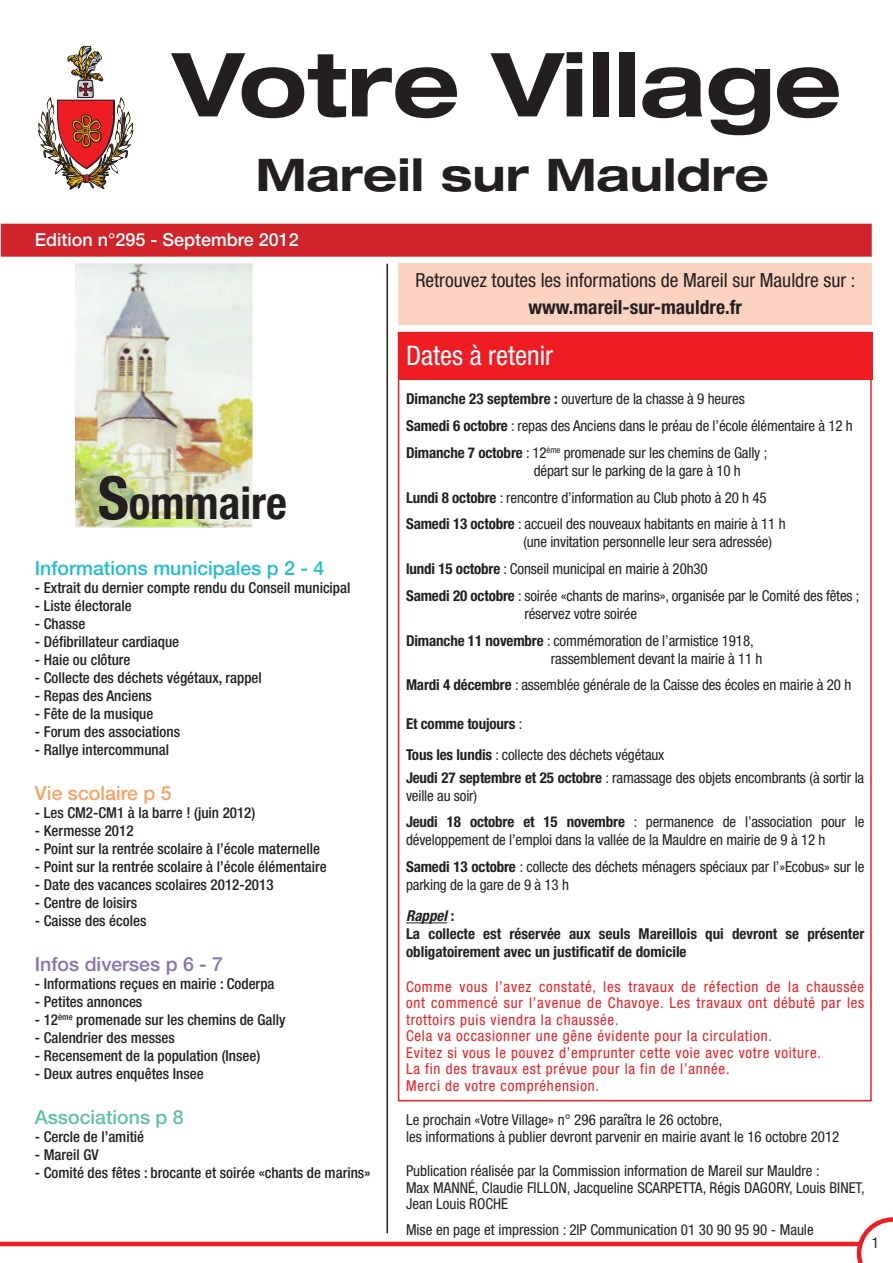
<style>
.page{position:relative;width:893px;height:1263px;background:#fff}
.page>*{position:absolute;margin:0;border:0;box-sizing:border-box;transform-origin:0 0}
.t1{font:700 expanded 88.5px "Helvetica Neue";color:#231f20}
.t2{font:700 expanded 45px "Helvetica Neue";color:#231f20}
.t3{font:700 condensed 45px "Helvetica Neue";color:#231f20}
.t4{font:condensed 27px "Helvetica Neue";color:#fff}
.t5{font:condensed 19.5px "Helvetica Neue";color:#231f20}
.t6{font:500 19.5px "Helvetica Neue";color:#21bece}
.t7{font:700 condensed 19.5px "Helvetica Neue";color:#231f20}
.t8{font:500 19.5px "Helvetica Neue";color:#8972b3}
.t9{font:500 19.5px "Helvetica Neue";color:#61c29c}
.t10{font:500 19.5px "Helvetica Neue";color:#f9a261}
.t11{font:500 18px "Helvetica Neue";color:#fff}
.t12{font:condensed 15px/26.7px "Helvetica Neue";letter-spacing:-.01em;color:#231f20}
.t13{font:500 condensed 15px "Helvetica Neue";color:#231f20}
.t14{font:condensed 15px/16.5px "Helvetica Neue";letter-spacing:.05em;color:#ee1d23}
.t15{font:700 condensed 15px/18px "Helvetica Neue";color:#231f20}
.s1{font-size:60px}
.s2{font-weight:700}
.s3{font-weight:400}
.s4{font-style:italic}
</style>
<div class="page">
<hr style="left:0;top:1242px;width:861px;height:4px;background:#ee1d23">
<svg style="left:857px;top:1217px;width:36px;height:46px"></svg>
<div style="left:398px;top:264px;width:474px;height:61px;background:#fcd2c0"></div>
<div style="left:399px;top:332px;width:473px;height:47px;background:#ee1d23"></div>
<svg style="left:38px;top:46px;width:95px;height:143px"></svg>
<div style="left:1px;top:224px;width:871px;height:33px;background:#d1232a"></div>
<hr style="left:386px;top:264px;width:2px;height:969px;background:#231f20">
<img style="left:75px;top:264px;width:178px;height:263px">
<div style="left:398px;top:332px;width:474px;height:769px;border:2px solid #ee1d23"></div>
<hr style="left:406px;top:922px;width:41px;height:1px;background:#231f20">
<h1 class="t1" style="left:173px;top:29px;width:670px">Votre Village</h1>
<h2 class="t2" style="left:256px;top:146px;width:515px">Mareil sur Mauldre</h2>
<p class="t11" style="left:35px;top:229px;width:265px">Edition n°295 - Septembre 2012</p>
<h2 class="t3" style="left:98px;top:476px;width:191px"><span class="s1">S</span>ommaire</h2>
<h3 class="t6" style="left:35px;top:557px;width:291px">Informations municipales p 2 - 4</h3>
<p class="t13" style="left:35px;top:579px;width:317px">- Extrait du dernier compte rendu du Conseil municipal</p>
<p class="t13" style="left:35px;top:597px;width:98px">- Liste électorale</p>
<p class="t13" style="left:35px;top:615px;width:52px">- Chasse</p>
<p class="t13" style="left:35px;top:633px;width:146px">- Défibrillateur cardiaque</p>
<p class="t13" style="left:35px;top:651px;width:97px">- Haie ou clôture</p>
<p class="t13" style="left:35px;top:669px;width:228px">- Collecte des déchets végétaux, rappel</p>
<p class="t13" style="left:35px;top:687px;width:119px">- Repas des Anciens</p>
<p class="t13" style="left:35px;top:705px;width:120px">- Fête de la musique</p>
<p class="t13" style="left:35px;top:723px;width:147px">- Forum des associations</p>
<p class="t13" style="left:35px;top:741px;width:136px">- Rallye intercommunal</p>
<h3 class="t10" style="left:35px;top:782px;width:138px">Vie scolaire p 5</h3>
<p class="t13" style="left:35px;top:804px;width:222px">- Les CM2-CM1 à la barre ! (juin 2012)</p>
<p class="t13" style="left:35px;top:822px;width:100px">- Kermesse 2012</p>
<p class="t13" style="left:35px;top:840px;width:287px">- Point sur la rentrée scolaire à l’école maternelle</p>
<p class="t13" style="left:35px;top:858px;width:293px">- Point sur la rentrée scolaire à l’école élémentaire</p>
<p class="t13" style="left:35px;top:876px;width:240px">- Date des vacances scolaires 2012-2013</p>
<p class="t13" style="left:35px;top:894px;width:104px">- Centre de loisirs</p>
<p class="t13" style="left:35px;top:912px;width:113px">- Caisse des écoles</p>
<h3 class="t8" style="left:35px;top:953px;width:190px">Infos diverses p 6 - 7</h3>
<p class="t13" style="left:35px;top:975px;width:241px">- Informations reçues en mairie : Coderpa</p>
<p class="t13" style="left:35px;top:993px;width:109px">- Petites annonces</p>
<p class="t13" style="left:35px;top:1011px;width:252px">- 12<sup>ème</sup> promenade sur les chemins de Gally</p>
<p class="t13" style="left:35px;top:1029px;width:141px">- Calendrier des messes</p>
<p class="t13" style="left:35px;top:1047px;width:227px">- Recensement de la population (Insee)</p>
<p class="t13" style="left:35px;top:1065px;width:170px">- Deux autres enquêtes Insee</p>
<h3 class="t9" style="left:35px;top:1106px;width:150px">Associations p 8</h3>
<p class="t13" style="left:35px;top:1128px;width:111px">- Cercle de l’amitié</p>
<p class="t13" style="left:35px;top:1146px;width:65px">- Mareil GV</p>
<p class="t13" style="left:35px;top:1164px;width:337px">- Comité des fêtes : brocante et soirée «chants de marins»</p>
<h3 class="t5" style="left:415px;top:269px;width:442px">Retrouvez toutes les informations de Mareil sur Mauldre sur :</h3>
<h3 class="t7" style="left:528px;top:296px;width:215px">www.mareil-sur-mauldre.fr</h3>
<h3 class="t4" style="left:406px;top:340px;width:149px">Dates à retenir</h3>
<p class="t12" style="left:406px;top:385px;width:448px"><span class="s2">Dimanche 23 septembre :</span> ouverture de la chasse à 9 heures<br><span class="s2">Samedi 6 octobre</span> : repas des Anciens dans le préau de l’école élémentaire à 12 h<br><span class="s2">Dimanche 7 octobre</span> : 12<sup>ème</sup> promenade sur les chemins de Gally ;</p>
<p class="t12" style="left:406px;top:457px;width:381px;text-indent:128px">départ sur le parking de la gare à 10 h<br><span class="s2">Lundi 8 octobre</span> : rencontre d’information au Club photo à 20 h 45<br><span class="s2">Samedi 13 octobre</span> : accueil des nouveaux habitants en mairie à 11 h</p>
<p class="t12" style="left:406px;top:528px;width:455px;text-indent:117px">(une invitation personnelle leur sera adressée)<br><span class="s2">lundi 15 octobre</span> : Conseil municipal en mairie à 20h30<br><span class="s2">Samedi 20 octobre</span> : soirée «chants de marins», organisée par le Comité des fêtes ;</p>
<p class="t12" style="left:406px;top:600px;width:349px;text-align:center">réservez votre soirée<br><span class="s2">Dimanche 11 novembre</span> : commémoration de l’armistice 1918,</p>
<p class="t12" style="left:406px;top:645px;width:447px;text-indent:145px">rassemblement devant la mairie à 11 h<br><span class="s2">Mardi 4 décembre</span> : assemblée générale de la Caisse des écoles en mairie à 20 h</p>
<p class="t15" style="left:406px;top:708px;width:260px;line-height:31px">Et comme toujours <span class="s3">:<br></span>Tous les lundis <span class="s3">: collecte des déchets végétaux</span></p>
<p class="t12" style="left:406px;top:768px;width:460px;line-height:18px"><span class="s2">Jeudi 27 septembre et 25 octobre</span> : ramassage des objets encombrants (à sortir la veille au soir)</p>
<p class="t12" style="left:406px;top:813px;width:460px;line-height:18px"><span class="s2">Jeudi 18 octobre et 15 novembre</span> : permanence de l’association pour le développement de l’emploi dans la vallée de la Mauldre en mairie de 9 à 12 h</p>
<p class="t12" style="left:406px;top:858px;width:460px;line-height:18px"><span class="s2">Samedi 13 octobre</span> : collecte des déchets ménagers spéciaux par l’»Ecobus» sur le parking de la gare de 9 à 13 h</p>
<p class="t15" style="left:406px;top:907px;width:460px"><span class="s4">Rappel</span> :<br>La collecte est réservée aux seuls Mareillois qui devront se présenter obligatoirement avec un justificatif de domicile</p>
<p class="t14" style="left:406px;top:978px;width:460px">Comme vous l’avez constaté, les travaux de réfection de la chaussée ont commencé sur l’avenue de Chavoye. Les travaux ont débuté par les trottoirs puis viendra la chaussée.<br>Cela va occasionner une gêne évidente pour la circulation.<br>Evitez si vous le pouvez d’emprunter cette voie avec votre voiture.<br>La fin des travaux est prévue pour la fin de l’année.<br>Merci de votre compréhension.</p>
<p class="t12" style="left:406px;top:1112px;width:435px;line-height:16.5px">Le prochain «Votre Village» n° 296 paraîtra le 26 octobre,<br>les informations à publier devront parvenir en mairie avant le 16 octobre 2012</p>
<p class="t12" style="left:406px;top:1163px;width:460px;line-height:16.5px">Publication réalisée par la Commission information de Mareil sur Mauldre :<br>Max MANNÉ, Claudie FILLON, Jacqueline SCARPETTA, Régis DAGORY, Louis BINET,<br>Jean Louis ROCHE</p>
<p class="t12" style="left:406px;top:1216px;width:409px">Mise en page et impression : 2IP Communication 01 30 90 95 90 - Maule</p>
<p class="t12" style="left:872px;top:1229px;width:9px">1</p>
</div>
